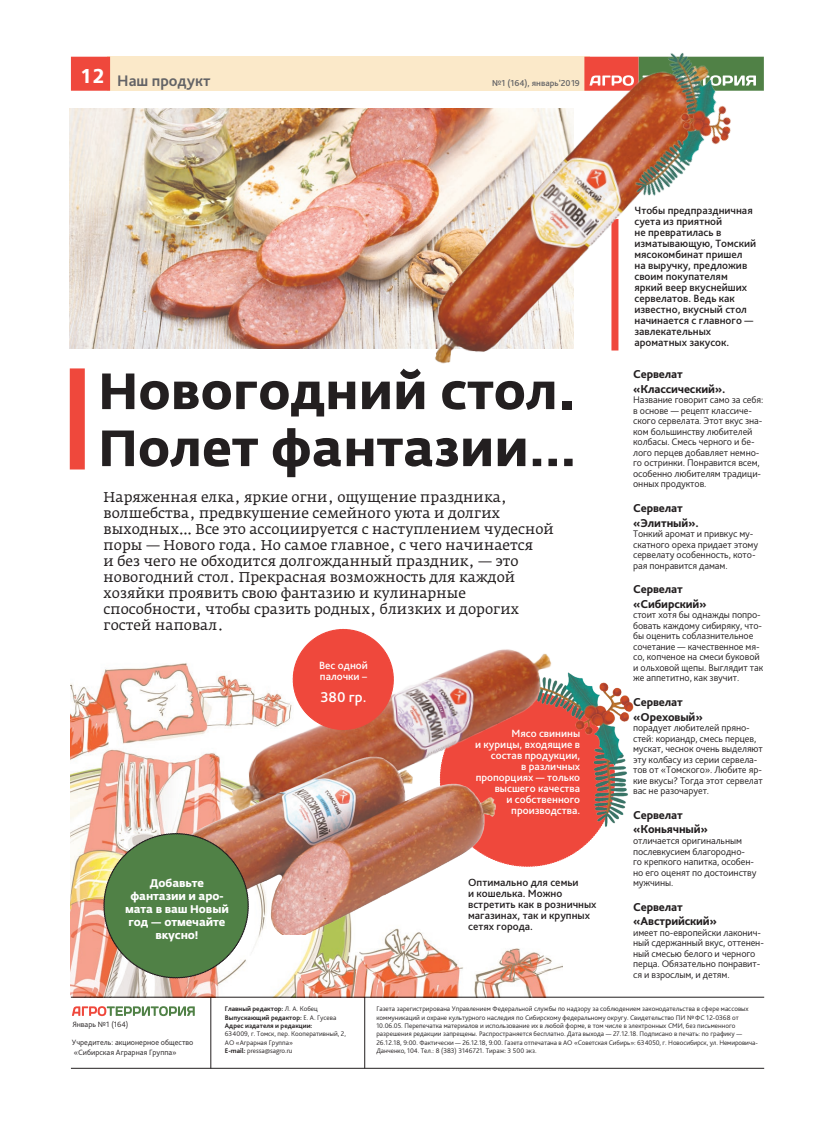
<style>
.page{position:relative;width:820px;height:1134px;background:#fff}
.page>*{position:absolute;margin:0;border:0;box-sizing:border-box;transform-origin:0 0}
.t1{font:700 50.3px/57px "Fedra Sans Pro";color:#231f20}
.t2{font:700 20px "Core Sans N65";color:#fff}
.t3{font:700 16px "Bliss Pro";color:#636366}
.Paragraph_Style_4{font:500 15px "Bliss Pro";color:#fff}
.Paragraph_Style_4-2{font:14px/16px "Fedra Serif A Pro";color:#231f20}
.Paragraph_Style_4-3{font:800 12px/14.4px "Bliss Pro";letter-spacing:-.01em;color:#231f20}
.Paragraph_Style_4-4{font:500 11px/11px "Bliss Pro";color:#231f20}
.Paragraph_Style_4-5{font:500 11px/11px "Bliss Pro";color:#fff;text-align:right}
.Paragraph_Style_4-6{font:700 11px/13px "Fedra Sans Pro";letter-spacing:-.01em;color:#fff;text-align:center}
.Paragraph_Style_4-7{font:300 10px/10.5px "Bliss Pro";letter-spacing:-.01em;color:#231f20}
.t4{font:500 9px "Bliss Pro";color:#636366}
.t5{font:300 8px "Bliss Pro";color:#231f20}
.t6{font:300 7px/8.4px "Bliss Pro";color:#231f20}
.t7{font:700 7px "Bliss Pro";color:#231f20}
.s1{font-weight:300}
.s2{font-weight:700}
</style>
<div class="page">
<div style="left:107px;top:57px;width:482px;height:34px;background:#fbe9c9"></div>
<svg style="left:71px;top:57px;width:39px;height:34px"></svg>
<img style="left:616px;top:687px;width:18px;height:133px">
<img style="left:70px;top:108px;width:227px;height:241px">
<svg style="left:72px;top:1006px;width:123px;height:10px"></svg>
<hr style="left:71px;top:997px;width:692px;height:1px;background:#231f20">
<hr style="left:71px;top:1068px;width:692px;height:1px;background:#231f20">
<hr style="left:210px;top:997px;width:1px;height:71px;background:#231f20">
<hr style="left:364px;top:997px;width:1px;height:71px;background:#231f20">
<div style="left:70px;top:368px;width:15px;height:101px;background:#ef483c"></div>
<img style="left:71px;top:665px;width:491px;height:332px">
<img style="left:170px;top:628px;width:446px;height:238px">
<img style="left:82px;top:682px;width:443px;height:252px">
<img style="left:297px;top:56px;width:322px;height:308px">
<svg style="left:293px;top:629px;width:100px;height:101px;background:#ee655a"></svg>
<svg style="left:104px;top:833px;width:144px;height:145px;background:#6d8a59"></svg>
<img style="left:565px;top:53px;width:199px;height:170px">
<h2 class="t2" style="left:80px;top:63px;width:26px">12</h2>
<p class="t3" style="left:117px;top:71px;width:95px">Наш продукт</p>
<p class="t4" style="left:492px;top:77px;width:89px">№1 (164), январь’2019</p>
<p class="Paragraph_Style_4-4" style="left:634px;top:205px;width:123px">Чтобы предпраздничная суета из приятной<br>не превратилась в изматывающую, Томский мясокомбинат пришел на выручку, предложив своим покупателям яркий веер вкуснейших сервелатов. Ведь как известно, вкусный стол начинается с главного — завлекательных ароматных закусок.</p>
<p class="t1" style="left:98px;top:363px;width:479px">Новогодний стол.<br>Полет фантазии…</p>
<p class="Paragraph_Style_4-3" style="left:633px;top:367px;width:94px">Сервелат «Классический».</p>
<p class="Paragraph_Style_4-7" style="left:633px;top:394px;width:132px">Название говорит само за себя: в основе — рецепт классиче&shy;ского сервелата. Этот вкус зна&shy;ком большинству любителей колбасы. Смесь черного и бе&shy;лого перцев добавляет немно&shy;го остринки. Понравится всем, особенно любителям традици&shy;онных продуктов.</p>
<p class="Paragraph_Style_4-3" style="left:633px;top:501px;width:67px">Сервелат «Элитный».</p>
<p class="Paragraph_Style_4-7" style="left:633px;top:528px;width:126px">Тонкий аромат и привкус му&shy;скатного ореха придает этому сервелату особенность, кото&shy;рая понравится дамам.</p>
<p class="Paragraph_Style_4-3" style="left:633px;top:582px;width:75px">Сервелат «Сибирский»</p>
<p class="Paragraph_Style_4-7" style="left:633px;top:609px;width:132px">стоит хотя бы однажды попро&shy;бовать каждому сибиряку, что&shy;бы оценить соблазнительное сочетание — качественное мя&shy;со, копченое на смеси буковой и ольховой щепы. Выглядит так же аппетитно, как звучит.</p>
<p class="Paragraph_Style_4-3" style="left:633px;top:695px;width:51px">Сервелат</p>
<p class="Paragraph_Style_4-3" style="left:633px;top:709px;width:71px">«Ореховый»</p>
<p class="Paragraph_Style_4-7" style="left:633px;top:722px;width:131px">порадует любителей пряно&shy;стей: кориандр, смесь перцев, мускат, чеснок очень выделяют эту колбасу из серии сервела&shy;тов от «Томского». Любите яр&shy;кие вкусы? Тогда этот сервелат вас не разочарует.</p>
<p class="Paragraph_Style_4-3" style="left:633px;top:808px;width:76px">Сервелат «Коньячный»</p>
<p class="Paragraph_Style_4-7" style="left:633px;top:835px;width:125px">отличается оригинальным послевкусием благородно&shy;го крепкого напитка, особен&shy;но его оценят по достоинству мужчины.</p>
<p class="Paragraph_Style_4-3" style="left:633px;top:899px;width:85px">Сервелат «Австрийский»</p>
<p class="Paragraph_Style_4-7" style="left:633px;top:927px;width:132px">имеет по-европейски лаконич&shy;ный сдержанный вкус, оттенен&shy;ный смесью белого и черного перца. Обязательно понравит&shy;ся и взрослым, и детям.</p>
<p class="Paragraph_Style_4-2" style="left:104px;top:489px;width:452px">Наряженная елка, яркие огни, ощущение праздника, волшебства, предвкушение семейного уюта и долгих выходных… Все это ассоциируется с наступлением чудесной поры — Нового года. Но самое главное, с чего начинается<br>и без чего не обходится долгожданный праздник, — это новогодний стол. Прекрасная возможность для каждой хозяйки проявить свою фантазию и кулинарные способности, чтобы сразить родных, близких и дорогих гостей наповал.</p>
<p class="Paragraph_Style_4-5" style="left:319px;top:660px;width:50px">Вес одной</p>
<p class="Paragraph_Style_4-5" style="left:320px;top:671px;width:48px">палочки –</p>
<p class="Paragraph_Style_4" style="left:320px;top:688px;width:48px">380 гр.</p>
<p class="Paragraph_Style_4-5" style="left:475px;top:728px;width:106px">Мясо свинины<br>и курицы, входящие в состав продукции,<br>в различных пропорциях — только высшего качества<br>и собственного производства.</p>
<p class="Paragraph_Style_4-6" style="left:125px;top:876px;width:105px">Добавьте фантазии и аро&shy;мата в ваш Новый год — отмечайте вкусно!</p>
<p class="Paragraph_Style_4-4" style="left:468px;top:877px;width:130px">Оптимально для семьи<br>и кошелька. Можно встретить как в розничных магазинах, так и крупных сетях города.</p>
<p class="t5" style="left:72px;top:1019px;width:57px">Январь №1 (164)</p>
<p class="t5" style="left:72px;top:1037px;width:123px">Учредитель: акционерное общество</p>
<p class="t5" style="left:74px;top:1047px;width:104px">«Сибирская Аграрная Группа»</p>
<p class="t7" style="left:225px;top:1004px;width:94px">Главный редактор: <span class="s1">Л. А. Кобец</span></p>
<p class="t7" style="left:225px;top:1013px;width:113px">Выпускающий редактор: <span class="s1">Е. А. Гусева</span></p>
<p class="t7" style="left:225px;top:1021px;width:89px">Адрес издателя и редакции:</p>
<p class="t6" style="left:225px;top:1030px;width:123px">634009, г. Томск, пер. Кооперативный, 2,<br>АО «Аграрная Группа»</p>
<p class="t6" style="left:225px;top:1046px;width:69px"><span class="s2">E-mail:</span> pressa@sagro.ru</p>
<p class="t6" style="left:376px;top:1004px;width:383px">Газета зарегистрирована Управлением Федеральной службы по надзору за соблюдением законодательства в сфере массовых коммуникаций и охране культурного наследия по Сибирскому федеральному округу. Свидетельство ПИ №ФС 12-0368 от 10.06.05. Перепечатка материалов и использование их в любой форме, в том числе в электронных СМИ, без письменного разрешения редакции запрещены. Распространяется бесплатно. Дата выхода — 27.12.18. Подписано в печать: по графику — 26.12.18, 9:00. Фактически — 26.12.18, 9:00. Газета отпечатана в АО «Советская Сибирь»: 634050, г. Новосибирск, ул. Немировича-Данченко, 104. Тел.: 8 (383) 3146721. Тираж: 3 500 экз.</p>
</div>
